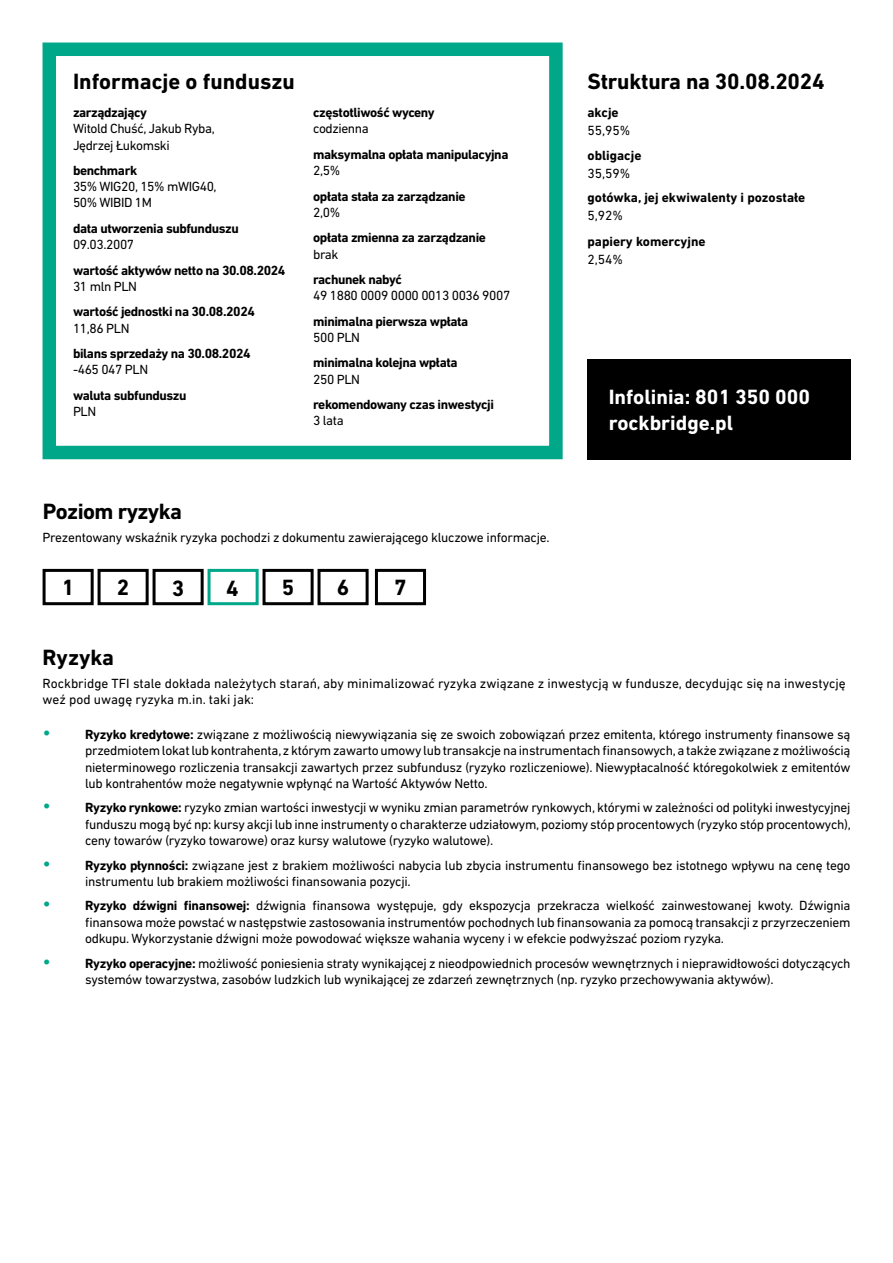
<style>
.page{position:relative;width:893px;height:1263px;background:#fff}
.page>*{position:absolute;margin:0;border:0;box-sizing:border-box;transform-origin:0 0}
.t1{font:700 22.5px "DIN Next LT Pro";letter-spacing:-.01em;color:#000}
.t2{font:700 21px/25.2px "DIN Next LT Pro";color:#fff}
.t3{font:13.5px/16.2px "DIN Next LT Pro";letter-spacing:-.02em;color:#000}
.t4{font:700 13.5px "DIN Next LT Pro";letter-spacing:-.03em;color:#000}
.t5{font:13.5px/16.2px "DIN Next LT Pro";color:#000}
.t6{font:700 13.5px "DIN Next LT Pro";color:#000}
.s1{font-size:19.5px;color:#00a788}
.s2{font-weight:700}
</style>
<div class="page">
<div style="left:43px;top:569px;width:51px;height:36px;background:#fff;border:3px solid #000"></div>
<div style="left:98px;top:569px;width:51px;height:36px;background:#fff;border:3px solid #000"></div>
<div style="left:153px;top:569px;width:51px;height:36px;border:3px solid #000"></div>
<div style="left:208px;top:569px;width:51px;height:36px;background:#fff;border:3px solid #00a788"></div>
<div style="left:263px;top:569px;width:51px;height:36px;background:#fff;border:3px solid #000"></div>
<div style="left:317px;top:569px;width:52px;height:36px;border:3px solid #000"></div>
<div style="left:375px;top:569px;width:51px;height:36px;border:3px solid #000"></div>
<div style="left:587px;top:359px;width:263px;height:100px;background:#000"></div>
<div style="left:43px;top:43px;width:520px;height:416px;border:14px solid #00a788"></div>
<h1 class="t1" style="left:73px;top:68px;width:223px">Informacje o funduszu</h1>
<h1 class="t1" style="left:587px;top:68px;width:239px">Struktura na 30.08.2024</h1>
<p class="t4" style="left:587px;top:104px;width:33px">akcje</p>
<p class="t3" style="left:587px;top:122px;width:44px">55,95%</p>
<p class="t6" style="left:587px;top:148px;width:55px">obligacje</p>
<p class="t3" style="left:587px;top:165px;width:44px">35,59%</p>
<p class="t6" style="left:587px;top:190px;width:219px">gotówka, jej ekwiwalenty i pozostałe</p>
<p class="t3" style="left:587px;top:207px;width:37px">5,92%</p>
<p class="t6" style="left:587px;top:233px;width:120px">papiery komercyjne</p>
<p class="t3" style="left:587px;top:251px;width:37px">2,54%</p>
<p class="t4" style="left:313px;top:105px;width:123px">częstotliwość wyceny</p>
<p class="t3" style="left:313px;top:121px;width:57px">codzienna</p>
<p class="t4" style="left:313px;top:146px;width:197px">maksymalna opłata manipulacyjna</p>
<p class="t3" style="left:313px;top:162px;width:29px">2,5%</p>
<p class="t4" style="left:313px;top:188px;width:154px">opłata stała za zarządzanie</p>
<p class="t3" style="left:313px;top:204px;width:29px">2,0%</p>
<p class="t4" style="left:313px;top:230px;width:174px">opłata zmienna za zarządzanie</p>
<p class="t3" style="left:313px;top:246px;width:27px">brak</p>
<p class="t4" style="left:313px;top:272px;width:90px">rachunek nabyć</p>
<p class="t3" style="left:313px;top:287px;width:199px">49 1880 0009 0000 0013 0036 9007</p>
<p class="t4" style="left:313px;top:313px;width:157px">minimalna pierwsza wpłata</p>
<p class="t3" style="left:313px;top:329px;width:48px">500 PLN</p>
<p class="t4" style="left:313px;top:355px;width:146px">minimalna kolejna wpłata</p>
<p class="t3" style="left:313px;top:371px;width:48px">250 PLN</p>
<p class="t4" style="left:313px;top:397px;width:182px">rekomendowany czas inwestycji</p>
<p class="t3" style="left:313px;top:412px;width:32px">3 lata</p>
<p class="t4" style="left:73px;top:105px;width:76px">zarządzający</p>
<p class="t3" style="left:73px;top:121px;width:143px">Witold Chuść, Jakub Ryba,<br>Jędrzej Łukomski</p>
<p class="t4" style="left:73px;top:163px;width:66px">benchmark</p>
<p class="t3" style="left:73px;top:178px;width:145px">35% WIG20, 15% mWIG40,<br>50% WIBID 1M</p>
<p class="t4" style="left:73px;top:220px;width:167px">data utworzenia subfunduszu</p>
<p class="t3" style="left:73px;top:236px;width:63px">09.03.2007</p>
<p class="t4" style="left:73px;top:262px;width:214px">wartość aktywów netto na 30.08.2024</p>
<p class="t3" style="left:73px;top:278px;width:66px">31 mln PLN</p>
<p class="t4" style="left:73px;top:304px;width:183px">wartość jednostki na 30.08.2024</p>
<p class="t3" style="left:73px;top:320px;width:58px">11,86 PLN</p>
<p class="t4" style="left:73px;top:346px;width:179px">bilans sprzedaży na 30.08.2024</p>
<p class="t3" style="left:73px;top:361px;width:77px">-465 047 PLN</p>
<p class="t4" style="left:73px;top:387px;width:115px">waluta subfunduszu</p>
<p class="t3" style="left:73px;top:403px;width:25px">PLN</p>
<h2 class="t2" style="left:609px;top:385px;width:203px">Infolinia: 801 350 000 rockbridge.pl</h2>
<h1 class="t1" style="left:43px;top:498px;width:141px">Poziom ryzyka</h1>
<p class="t3" style="left:43px;top:529px;width:508px">Prezentowany wskaźnik ryzyka pochodzi z dokumentu zawierającego kluczowe informacje.</p>
<h1 class="t1" style="left:62px;top:575px;width:14px">1</h1>
<h1 class="t1" style="left:117px;top:575px;width:14px">2</h1>
<h1 class="t1" style="left:172px;top:576px;width:14px">3</h1>
<h1 class="t1" style="left:226px;top:576px;width:14px">4</h1>
<h1 class="t1" style="left:282px;top:575px;width:14px">5</h1>
<h1 class="t1" style="left:337px;top:575px;width:14px">6</h1>
<h1 class="t1" style="left:394px;top:575px;width:14px">7</h1>
<h1 class="t1" style="left:43px;top:644px;width:73px">Ryzyka</h1>
<p class="t5" style="left:43px;top:675px;width:805px">Rockbridge TFI stale dokłada należytych starań, aby minimalizować ryzyka związane z inwestycją w fundusze, decydując się na inwestycję weź pod uwagę ryzyka m.in. taki jak:</p>
<p class="t3" style="left:85px;top:726px;width:767px;text-align:justify;text-indent:-43px"><span class="s1">•</span> <span class="s2">Ryzyko kredytowe:</span> związane z możliwością niewywiązania się ze swoich zobowiązań przez emitenta, którego instrumenty finansowe są przedmiotem lokat lub kontrahenta, z którym zawarto umowy lub transakcje na instrumentach finansowych, a także związane z możliwością nieterminowego rozliczenia transakcji zawartych przez subfundusz (ryzyko rozliczeniowe). Niewypłacalność któregokolwiek z emitentów lub kontrahentów może negatywnie wpłynąć na Wartość Aktywów Netto.</p>
<p class="t3" style="left:85px;top:800px;width:767px;text-align:justify;text-indent:-43px"><span class="s1">•</span> <span class="s2">Ryzyko rynkowe:</span> ryzyko zmian wartości inwestycji w wyniku zmian parametrów rynkowych, którymi w zależności od polityki inwestycyjnej funduszu mogą być np: kursy akcji lub inne instrumenty o charakterze udziałowym, poziomy stóp procentowych (ryzyko stóp procentowych), ceny towarów (ryzyko towarowe) oraz kursy walutowe (ryzyko walutowe).</p>
<p class="t3" style="left:85px;top:857px;width:767px;text-indent:-43px"><span class="s1">•</span> <span class="s2">Ryzyko płynności:</span> związane jest z brakiem możliwości nabycia lub zbycia instrumentu finansowego bez istotnego wpływu na cenę tego instrumentu lub brakiem możliwości finansowania pozycji.</p>
<p class="t3" style="left:85px;top:898px;width:767px;text-align:justify;text-indent:-43px"><span class="s1">•</span> <span class="s2">Ryzyko dźwigni finansowej:</span> dźwignia finansowa występuje, gdy ekspozycja przekracza wielkość zainwestowanej kwoty. Dźwignia finansowa może powstać w następstwie zastosowania instrumentów pochodnych lub finansowania za pomocą transakcji z przyrzeczeniem odkupu. Wykorzystanie dźwigni może powodować większe wahania wyceny i w efekcie podwyższać poziom ryzyka.</p>
<p class="t3" style="left:85px;top:955px;width:767px;text-indent:-43px"><span class="s1">•</span> <span class="s2">Ryzyko operacyjne:</span> możliwość poniesienia straty wynikającej z nieodpowiednich procesów wewnętrznych i nieprawidłowości dotyczących systemów towarzystwa, zasobów ludzkich lub wynikającej ze zdarzeń zewnętrznych (np. ryzyko przechowywania aktywów).</p>
</div>
